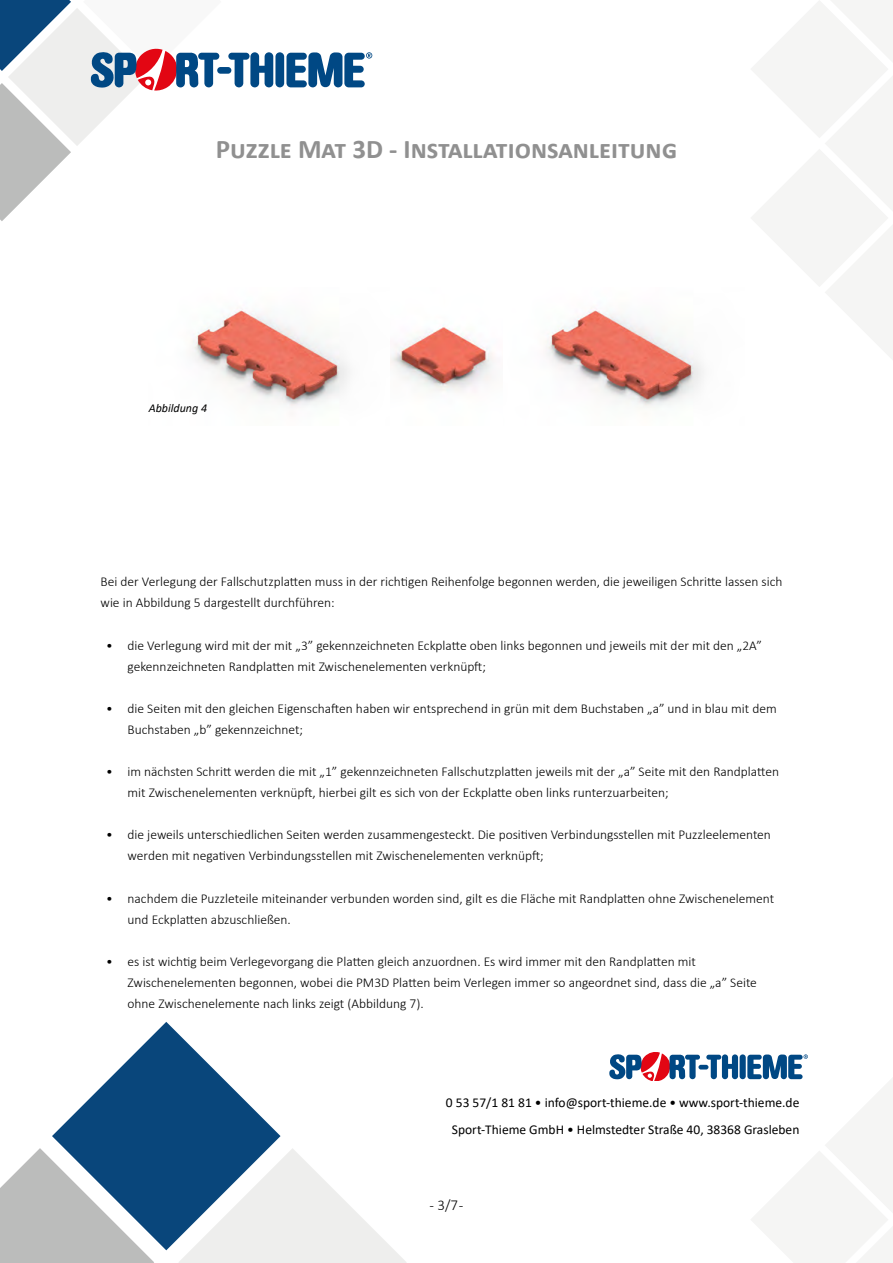
<style>
.page{position:relative;width:893px;height:1263px;background:#fff}
.page>*{position:absolute;margin:0;border:0;box-sizing:border-box;transform-origin:0 0}
.t1{font:700 27px "Calibri";color:#909090}
.t2{font:300 15px "Calibri";color:#000}
.t3{font:300 13.5px/21px "Calibri";color:#000}
.t4{font:13.5px/27px "Calibri";color:#000;text-align:center}
.t5{font:italic 12px "Calibri";color:#000}
</style>
<div class="page">
<svg style="left:751px;top:0;width:142px;height:360px"></svg>
<svg style="left:52px;top:1022px;width:229px;height:228px;fill:#09467b"></svg>
<svg style="left:0;top:1148px;width:154px;height:115px"></svg>
<svg style="left:178px;top:1148px;width:228px;height:115px"></svg>
<hr style="left:698px;top:1065px;width:10px;height:4px;background:#004884;border-radius:2px">
<div style="left:740px;top:1054px;width:6px;height:25px;background:#004884;border-radius:3px"></div>
<svg style="left:706px;top:1054px;width:32px;height:25px"></svg>
<svg style="left:747px;top:1054px;width:146px;height:209px"></svg>
<svg style="left:609px;top:1052px;width:91px;height:28px"></svg>
<div style="left:217px;top:67px;width:14px;height:7px;background:#004884;border-radius:3px"></div>
<div style="left:275px;top:52px;width:9px;height:35px;background:#004884;border-radius:4px"></div>
<svg style="left:228px;top:52px;width:45px;height:35px"></svg>
<svg style="left:286px;top:52px;width:86px;height:35px"></svg>
<svg style="left:0;top:0;width:221px;height:221px"></svg>
<img style="left:390px;top:325px;width:104px;height:67px">
<img style="left:191px;top:308px;width:159px;height:99px">
<img style="left:545px;top:308px;width:159px;height:100px">
<h1 class="t1" style="left:216px;top:130px;width:463px">Puzzle Mat 3D - Installationsanleitung</h1>
<p class="t5" style="left:149px;top:400px;width:60px">Abbildung 4</p>
<p class="t3" style="left:101px;top:571px;width:683px">Bei der Verlegung der Fallschutzplatten muss in der richtigen Reihenfolge begonnen werden, die jeweiligen Schritte lassen sich wie in Abbildung 5 dargestellt durchführen:</p>
<p class="t3" style="left:128px;top:634px;width:636px;text-indent:-21px">• die Verlegung wird mit der mit „3” gekennzeichneten Eckplatte oben links begonnen und jeweils mit der mit den „2A” gekennzeichneten Randplatten mit Zwischenelementen verknüpft;</p>
<p class="t3" style="left:128px;top:698px;width:651px;text-indent:-21px">• die Seiten mit den gleichen Eigenschaften haben wir entsprechend in grün mit dem Buchstaben „a” und in blau mit dem<br>Buchstaben „b” gekennzeichnet;</p>
<p class="t3" style="left:128px;top:761px;width:653px;text-indent:-21px">• im nächsten Schritt werden die mit „1” gekennzeichneten Fallschutzplatten jeweils mit der „a” Seite mit den Randplatten mit Zwischenelementen verknüpft, hierbei gilt es sich von der Eckplatte oben links runterzuarbeiten;</p>
<p class="t3" style="left:128px;top:824px;width:645px;text-indent:-21px">• die jeweils unterschiedlichen Seiten werden zusammengesteckt. Die positiven Verbindungsstellen mit Puzzleelementen werden mit negativen Verbindungsstellen mit Zwischenelementen verknüpft;</p>
<p class="t3" style="left:128px;top:887px;width:648px;text-indent:-21px">• nachdem die Puzzleteile miteinander verbunden worden sind, gilt es die Fläche mit Randplatten ohne Zwischenelement und Eckplatten abzuschließen.</p>
<p class="t3" style="left:128px;top:951px;width:631px;text-indent:-21px">• es ist wichtig beim Verlegevorgang die Platten gleich anzuordnen. Es wird immer mit den Randplatten mit<br>Zwischenelementen begonnen, wobei die PM3D Platten beim Verlegen immer so angeordnet sind, dass die „a” Seite ohne Zwischenelemente nach links zeigt (Abbildung 7).</p>
<p class="t4" style="left:446px;top:1089px;width:355px">0 53 57/1 81 81 • info@sport-thieme.de • www.sport-thieme.de<br>Sport-Thieme GmbH • Helmstedter Straße 40, 38368 Grasleben</p>
<p class="t2" style="left:430px;top:1196px;width:35px">- 3/7 -</p>
</div>
